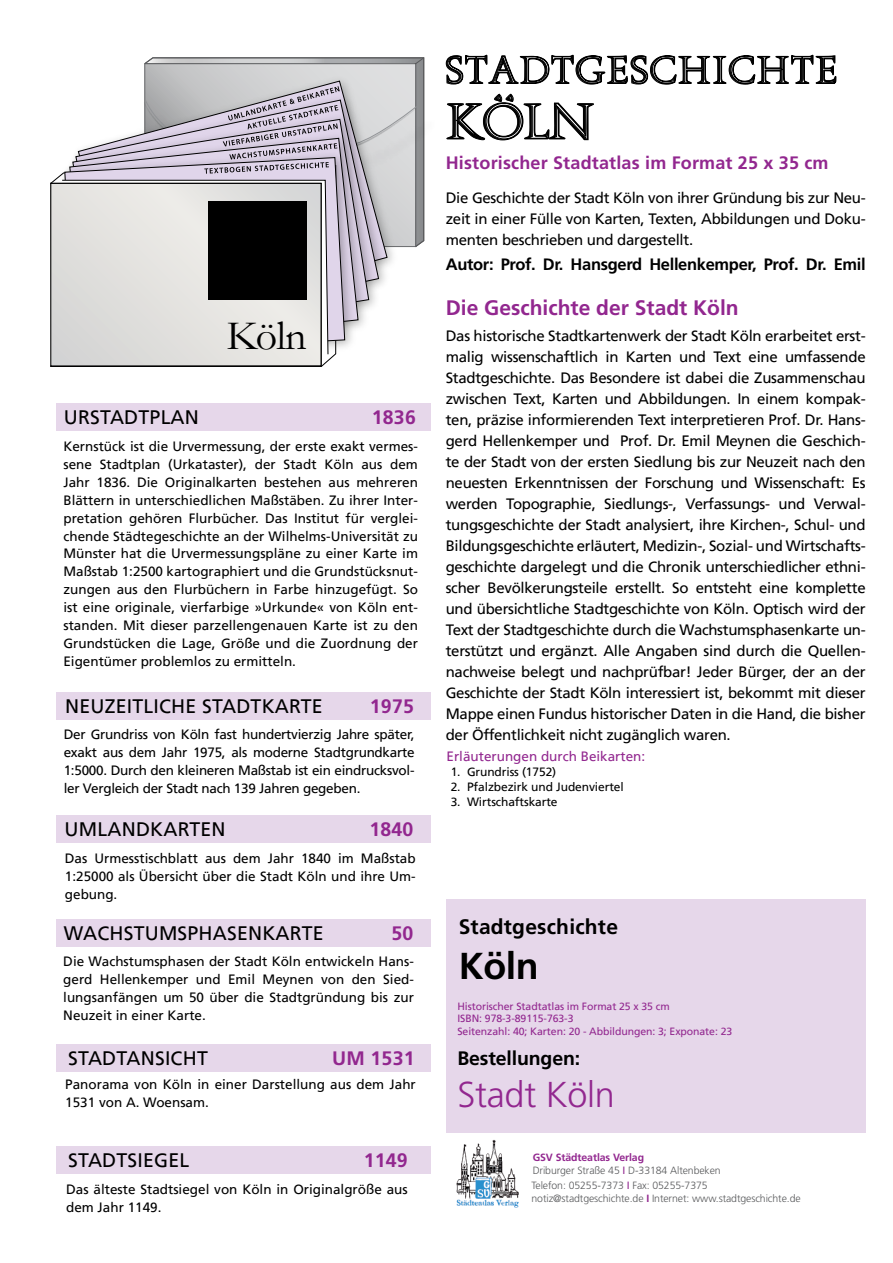
<style>
.page{position:relative;width:893px;height:1263px;background:#fff}
.page>*{position:absolute;margin:0;border:0;box-sizing:border-box;transform-origin:0 0}
.t1{font:45px "A850 Deco";color:#000}
.t2{font:42px "Garamond";color:#000}
.t3{font:700 37.5px "Frutiger LT Std";color:#000}
.t4{font:300 36px "Frutiger LT Std";letter-spacing:-.01em;color:#92278f}
.t5{font:34.5px "A850 Deco";letter-spacing:.05em;color:#000}
.t6{font:700 21px "Frutiger LT Std";color:#92278f}
.t7{font:700 21px "Frutiger LT Std";letter-spacing:.01em;color:#000}
.t8{font:19.5px "Frutiger";letter-spacing:.01em;color:#000}
.t9{font:700 19.5px "Frutiger LT Std";letter-spacing:.01em;color:#92278f}
.t10{font:700 19.5px "Frutiger LT Std";letter-spacing:-.01em;color:#000}
.t11{font:700 18px "Frutiger LT Std";letter-spacing:.01em;color:#92278f}
.t12{font:700 16.5px "Frutiger LT Std";letter-spacing:-.02em;color:#000}
.t13{font:15px/21px "Frutiger";letter-spacing:-.02em;color:#000;text-align:justify}
.t14{font:13.5px/18px "Frutiger";color:#000;text-align:justify}
.t15{font:13.5px "Frutiger";color:#92278f}
.t16{font:12px "Frutiger";letter-spacing:-.01em;color:#000}
.t17{font:300 10.5px/13.8px "Frutiger LT Std";letter-spacing:-.01em;color:#58595b}
.t18{font:10.5px/12.6px "Frutiger";letter-spacing:-.01em;color:#92278f}
.s1{font-weight:700;color:#92278f}
.s2{font-family:"Frutiger";font-weight:400;color:#92278f}
</style>
<div class="page">
<div style="left:57px;top:692px;width:374px;height:28px;background:#e6d7ea"></div>
<div style="left:57px;top:815px;width:374px;height:27px;background:#e6d7ea"></div>
<div style="left:57px;top:919px;width:374px;height:28px;background:#e6d7ea"></div>
<div style="left:57px;top:1044px;width:374px;height:28px;background:#e6d7ea"></div>
<div style="left:57px;top:1146px;width:374px;height:28px;background:#e6d7ea"></div>
<svg style="left:144px;top:58px;width:280px;height:189px;background:#9e9fa1"></svg>
<svg style="left:415px;top:57px;width:9px;height:7px"></svg>
<svg style="left:145px;top:64px;width:270px;height:183px;background:#cfd0d1"></svg>
<img style="left:403px;top:71px;width:22px;height:110px">
<img style="left:403px;top:105px;width:22px;height:73px">
<img style="left:144px;top:70px;width:259px;height:178px">
<svg style="left:144px;top:81px;width:244px;height:8px"></svg>
<img style="left:144px;top:89px;width:250px;height:192px">
<img style="left:144px;top:109px;width:240px;height:194px">
<img style="left:123px;top:128px;width:251px;height:198px">
<img style="left:54px;top:147px;width:306px;height:220px">
<svg style="left:64px;top:157px;width:281px;height:198px;background:#c9c0d1"></svg>
<hr style="left:56px;top:180px;width:267px;height:3px;background:#fff">
<svg style="left:322px;top:355px;width:6px;height:2px"></svg>
<svg style="left:62px;top:180px;width:266px;height:175px"></svg>
<div style="left:51px;top:183px;width:270px;height:183px;background:linear-gradient(to right,#e0dfdc,#e3e2df)"></div>
<div style="left:51px;top:183px;width:270px;height:183px;border:1px solid #000"></div>
<svg style="left:145px;top:86px;width:272px;height:88px;background:#bdb8c2"></svg>
<div style="left:57px;top:403px;width:374px;height:28px;background:#e6d7ea"></div>
<img style="left:456px;top:1140px;width:63px;height:68px">
<div style="left:446px;top:899px;width:420px;height:234px;background:#e6d7ea"></div>
<svg style="left:445px;top:54px;width:392px;height:87px"></svg>
<div style="left:209px;top:201px;width:98px;height:98px;background:#000"></div>
<h2 class="t2" style="left:226px;top:307px;width:82px">Köln</h2>
<h3 class="t8" style="left:64px;top:406px;width:137px">Urstadtplan</h3>
<h3 class="t9" style="left:372px;top:406px;width:45px">1836</h3>
<p class="t14" style="left:63px;top:437px;width:356px">Kernstück ist die Urvermessung, der erste exakt vermes&shy;sene Stadtplan (Urkataster), der Stadt Köln aus dem Jahr 1836. Die Originalkarten bestehen aus mehreren Blättern in unterschiedlichen Maßstäben. Zu ihrer Inter&shy;pretation gehören Flurbücher. Das Institut für verglei&shy;chende Städtegeschichte an der Wilhelms-Universität zu Münster hat die Urvermessungspläne zu einer Karte im Maßstab 1:2500 kartographiert und die Grundstücksnut&shy;zungen aus den Flurbüchern in Farbe hinzugefügt. So ist eine originale, vierfarbige »Urkunde« von Köln ent&shy;standen. Mit dieser parzellengenauen Karte ist zu den Grundstücken die Lage, Größe und die Zuordnung der Eigentümer problemlos zu ermitteln.</p>
<h3 class="t8" style="left:65px;top:695px;width:12px">Neuzei</h3>
<h3 class="t8" style="left:133px;top:695px;width:32px">tliche</h3>
<h3 class="t8" style="left:202px;top:695px;width:116px">Stadtkarte</h3>
<h3 class="t9" style="left:370px;top:695px;width:45px">1975</h3>
<p class="t14" style="left:64px;top:726px;width:352px">Der Grundriss von Köln fast hundertvierzig Jahre später, exakt aus dem Jahr 1975, als moderne Stadtgrundkarte 1:5000. Durch den kleineren Maßstab ist ein eindrucksvol&shy;ler Vergleich der Stadt nach 139 Jahren gegeben.</p>
<h3 class="t8" style="left:65px;top:818px;width:163px">Um landkarte n</h3>
<h3 class="t9" style="left:369px;top:818px;width:45px">1840</h3>
<p class="t14" style="left:65px;top:850px;width:352px">Das Urmesstischblatt aus dem Jahr 1840 im Maßstab 1:25000 als Übersicht über die Stadt Köln und ihre Um&shy;gebung.</p>
<h3 class="t8" style="left:64px;top:921px;width:255px">Wach stum sphase nkarte</h3>
<h3 class="t9" style="left:391px;top:921px;width:23px">50</h3>
<p class="t14" style="left:63px;top:952px;width:352px">Die Wachstumsphasen der Stadt Köln entwickeln Hans&shy;gerd Hellenkemper und Emil Meynen von den Sied&shy;lungsanfängen um 50 über die Stadtgründung bis zur Neuzeit in einer Karte.</p>
<h3 class="t8" style="left:68px;top:1047px;width:141px">Stadtansicht</h3>
<h3 class="t9" style="left:332px;top:1047px;width:84px">um 1531</h3>
<p class="t14" style="left:65px;top:1076px;width:352px">Panorama von Köln in einer Darstellung aus dem Jahr<br>1531 von A. Woensam.</p>
<h3 class="t8" style="left:68px;top:1149px;width:81px">Stadtsiege</h3>
<h3 class="t8" style="left:180px;top:1149px;width:11px">l</h3>
<h3 class="t9" style="left:364px;top:1149px;width:45px">1149</h3>
<p class="t14" style="left:66px;top:1180px;width:343px">Das älteste Stadtsiegel von Köln in Originalgröße aus dem Jahr 1149.</p>
<h3 class="t5" style="left:446px;top:47px;width:393px">STADTGESCHICHTE</h3>
<h1 class="t1" style="left:446px;top:92px;width:150px">KÖLN</h1>
<p class="t11" style="left:446px;top:152px;width:384px">Historischer Stadtatlas im Format 25 x 35 cm</p>
<p class="t13" style="left:446px;top:187px;width:421px">Die Geschichte der Stadt Köln von ihrer Gründung bis zur Neu&shy;zeit in einer Fülle von Karten, Texten, Abbildungen und Doku&shy;menten beschrieben und dargestellt.</p>
<p class="t12" style="left:446px;top:255px;width:421px">Autor: Prof. Dr. Hansgerd Hellenkemper, Prof. Dr. Emil</p>
<h3 class="t6" style="left:446px;top:295px;width:294px">Die Geschichte der Stadt Köln</h3>
<p class="t13" style="left:446px;top:326px;width:421px">Das historische Stadtkartenwerk der Stadt Köln erarbeitet erst&shy;malig wissenschaftlich in Karten und Text eine umfassende Stadtgeschichte. Das Besondere ist dabei die Zusammenschau zwischen Text, Karten und Abbildungen. In einem kompak&shy;ten, präzise informierenden Text interpretieren Prof. Dr. Hans&shy;gerd Hellenkemper und Prof. Dr. Emil Meynen die Geschich&shy;te der Stadt von der ersten Siedlung bis zur Neuzeit nach den neuesten Erkenntnissen der Forschung und Wissenschaft: Es werden Topographie, Siedlungs-, Verfassungs- und Verwal&shy;tungsgeschichte der Stadt analysiert, ihre Kirchen-, Schul- und Bildungsgeschichte erläutert, Medizin-, Sozial- und Wirtschafts&shy;geschichte dargelegt und die Chronik unterschiedlicher ethni&shy;scher Bevölkerungsteile erstellt. So entsteht eine komplette und übersichtliche Stadtgeschichte von Köln. Optisch wird der Text der Stadtgeschichte durch die Wachstumsphasenkarte un&shy;terstützt und ergänzt. Alle Angaben sind durch die Quellen&shy;nachweise belegt und nachprüfbar! Jeder Bürger, der an der Geschichte der Stadt Köln interessiert ist, bekommt mit dieser Mappe einen Fundus historischer Daten in die Hand, die bisher der Öffentlichkeit nicht zugänglich waren.</p>
<p class="t15" style="left:446px;top:749px;width:200px">Erläuterungen durch Beikarten:</p>
<p class="t16" style="left:451px;top:764px;width:107px">1. Grundriss (1752)</p>
<p class="t16" style="left:451px;top:779px;width:175px">2. Pfalzbezirk und Judenviertel</p>
<p class="t16" style="left:451px;top:794px;width:108px">3. Wirtschaftskarte</p>
<h3 class="t7" style="left:459px;top:914px;width:161px">Stadtgeschichte</h3>
<h3 class="t3" style="left:459px;top:943px;width:82px">Köln</h3>
<p class="t18" style="left:457px;top:1000px;width:276px">Historischer Stadtatlas im Format 25 x 35 cm<br>ISBN : 978-3-89115-763-3<br>Seitenzahl: 40; Karten: 20 - Abbildungen: 3; Exponate: 23</p>
<h3 class="t10" style="left:457px;top:1047px;width:124px">Bestellungen:</h3>
<h3 class="t4" style="left:457px;top:1074px;width:159px">Stadt Köln</h3>
<p class="t17" style="left:531px;top:1150px;width:271px"><span class="s1">GSV Städteatlas Verlag<br></span>Driburger Straße 45 <span class="s2">I</span> D-33184 Altenbeken<br>Telefon: 05255-7373 <span class="s2">I</span> Fax: 05255-7375 notiz@stadtgeschichte.de <span class="s1">I</span> Internet: www.stadtgeschichte.de</p>
</div>
